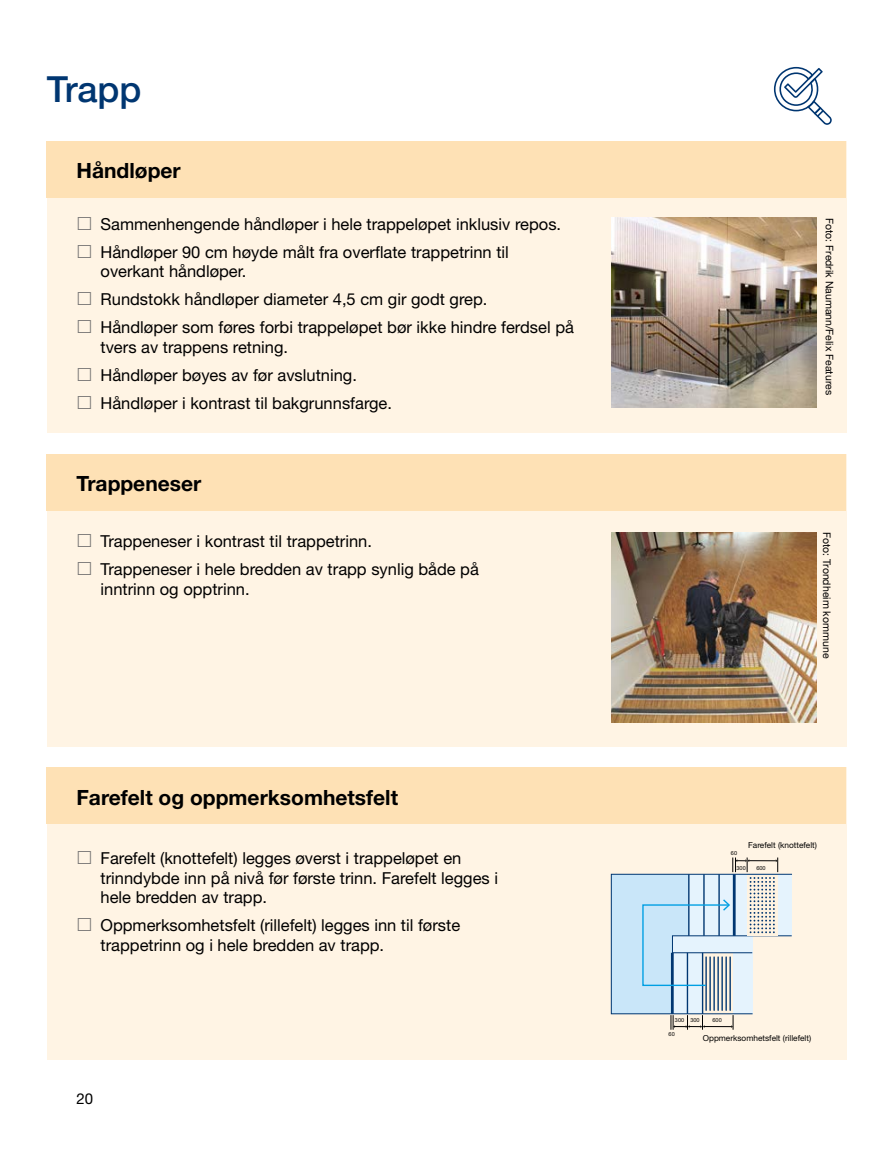
<style>
.page{position:relative;width:893px;height:1149px;background:#fff}
.page>*{position:absolute;margin:0;border:0;box-sizing:border-box;transform-origin:0 0}
.t1{font:500 36px "Helvetica Neue LT Pro";color:#003671}
.t2{font:700 21px "Helvetica Neue LT Pro";color:#000}
.t3{font:16.5px/28px "Helvetica Neue LT Pro";color:#000}
.t4{font:15px "Helvetica Neue LT Pro";color:#000}
.t5{font:10.5px "Helvetica Neue LT Pro";color:#000}
.t6{font:8.25px "Helvetica Neue LT Pro";color:#000}
.t7{font:5.55px "Helvetica Neue LT Pro";color:#000}
</style>
<div class="page">
<svg style="left:774px;top:67px;width:58px;height:58px"></svg>
<div style="left:47px;top:141px;width:799px;height:291px;background:#fff4e4"></div>
<div style="left:47px;top:454px;width:799px;height:292px;background:#fff4e4"></div>
<div style="left:47px;top:767px;width:799px;height:292px;background:#fff4e4"></div>
<div style="left:47px;top:141px;width:799px;height:56px;background:#fee1b5"></div>
<div style="left:47px;top:454px;width:799px;height:56px;background:#fee1b5"></div>
<div style="left:47px;top:767px;width:799px;height:56px;background:#fee1b5"></div>
<img style="left:612px;top:532px;width:204px;height:190px">
<img style="left:612px;top:218px;width:204px;height:189px">
<svg style="left:611px;top:857px;width:181px;height:172px"></svg>
<h1 class="t1" style="left:47px;top:67px;width:96px">Trapp</h1>
<p class="t2" style="left:77px;top:157px;width:106px">Håndløper</p>
<p class="t3" style="left:101px;top:209px;width:462px">Sammenhengende håndløper i hele trappeløpet inklusiv repos.<br>Håndløper 90 cm høyde målt fra overflate trappetrinn til</p>
<p class="t3" style="left:101px;top:257px;width:475px">overkant håndløper.<br>Rundstokk håndløper diameter 4,5 cm gir godt grep.<br>Håndløper som føres forbi trappeløpet bør ikke hindre ferdsel på</p>
<p class="t3" style="left:101px;top:332px;width:293px">tvers av trappens retning.<br>Håndløper bøyes av før avslutning.<br>Håndløper i kontrast til bakgrunnsfarge.</p>
<p class="t2" style="left:77px;top:471px;width:126px">Trappeneser</p>
<p class="t3" style="left:101px;top:527px;width:380px">Trappeneser i kontrast til trappetrinn.<br>Trappeneser i hele bredden av trapp synlig både på</p>
<p class="t3" style="left:101px;top:574px;width:151px">inntrinn og opptrinn.</p>
<p class="t2" style="left:77px;top:784px;width:323px">Farefelt og oppmerksomhetsfelt</p>
<p class="t3" style="left:101px;top:847px;width:399px;line-height:19.5px">Farefelt (knottefelt) legges øverst i trappeløpet en trinndybde inn på nivå før første trinn. Farefelt legges i hele bredden av trapp.</p>
<p class="t3" style="left:101px;top:914px;width:361px;line-height:19.5px">Oppmerksomhetsfelt (rillefelt) legges inn til første trappetrinn og i hele bredden av trapp.</p>
<p class="t4" style="left:77px;top:1088px;width:18px">20</p>
<p class="t5" style="left:836px;top:218px;width:178px;rotate:90deg">Foto: Fredrik Naumann/Felix Features</p>
<p class="t5" style="left:833px;top:532px;width:128px;rotate:90deg">Foto: Trondheim kommune</p>
<p class="t7" style="left:731px;top:849px;width:8px">60</p>
<p class="t6" style="left:748px;top:839px;width:70px">Farefelt (knottefelt)</p>
<p class="t7" style="left:737px;top:864px;width:11px">300</p>
<p class="t7" style="left:756px;top:864px;width:11px">600</p>
<p class="t7" style="left:675px;top:1016px;width:11px">300</p>
<p class="t7" style="left:690px;top:1016px;width:11px">300</p>
<p class="t7" style="left:713px;top:1016px;width:11px">600</p>
<p class="t7" style="left:669px;top:1029px;width:8px">60</p>
<p class="t6" style="left:703px;top:1032px;width:110px">Oppmerksomhetsfelt (rillefelt)</p>
</div>
